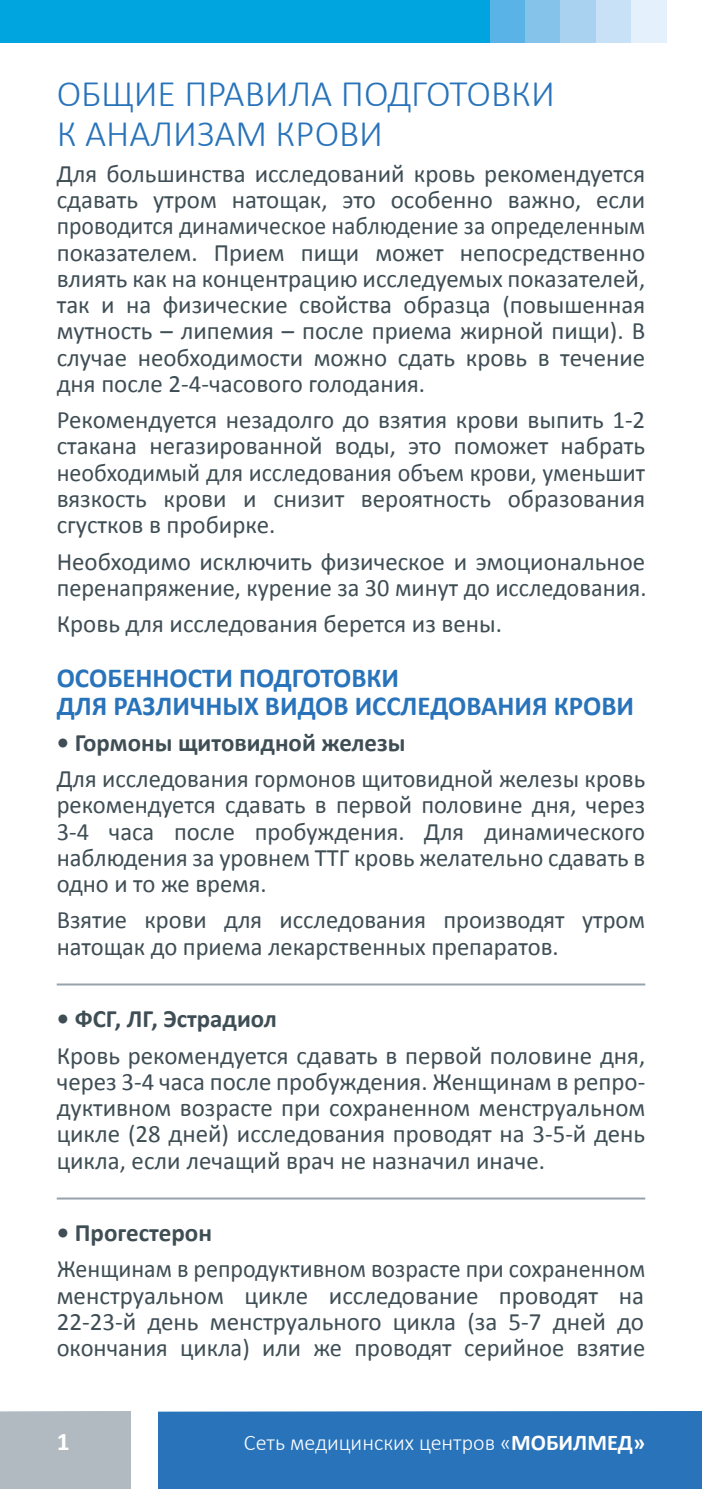
<style>
.page{position:relative;width:702px;height:1489px;background:#fff}
.page>*{position:absolute;margin:0;border:0;box-sizing:border-box;transform-origin:0 0}
.t1{font:300 37.5px/40px "Calibri";color:#2873ba}
.t2{font:700 27.5px/27.5px "Calibri";color:#2873ba}
.t3{font:700 25.5px "Calibri";color:#fff}
.t4{font:25px/26.2px "Calibri";color:#3f4e55;text-align:justify}
.t5{font:25px/26.2px "Calibri";color:#3f4e55;text-align:justify;scale:.96 1}
.t6{font:700 25px "Calibri";color:#3f4e55}
.t7{font:300 22.5px "Calibri";color:#fff}
.s1{font-weight:700}
</style>
<div class="page">
<div style="left:158px;top:1411px;width:544px;height:77px;background:#2873ba"></div>
<div style="left:0;top:1410px;width:147px;height:78px;background:#b1bac0"></div>
<div style="left:131px;top:1410px;width:26px;height:78px;background:#fff"></div>
<hr style="left:57px;top:983px;width:588px;height:2px;background:#97a3ab">
<hr style="left:57px;top:1197px;width:588px;height:2px;background:#97a3ab">
<div style="left:0;top:0;width:505px;height:43px;background:#00a5df"></div>
<div style="left:631px;top:0;width:35px;height:43px;background:#e4f0fb"></div>
<div style="left:595px;top:0;width:36px;height:43px;background:#c8e1f6"></div>
<div style="left:560px;top:0;width:35px;height:43px;background:#a9d2f1"></div>
<div style="left:524px;top:0;width:36px;height:43px;background:#86c3eb"></div>
<div style="left:489px;top:0;width:35px;height:43px;background:#5ab3e6"></div>
<h1 class="t1" style="left:57px;top:73px;width:499px">ОБЩИЕ ПРАВИЛА ПОДГОТОВКИ<br>К АНАЛИЗАМ КРОВИ</h1>
<p class="t4" style="left:57px;top:160px;width:590px">Для большинства исследований кровь рекомендуется сдавать утром натощак, это особенно важно, если проводится динамическое наблюдение за определенным показателем. Прием пищи может непосредственно влиять как на концентрацию исследуемых показателей, так и на физические свойства образца (повышенная мутность – липемия – после приема жирной пищи). В случае необходимости можно сдать кровь в течение дня после 2-4-часового голодания.</p>
<p class="t4" style="left:57px;top:406px;width:590px">Рекомендуется незадолго до взятия крови выпить 1-2 стакана негазированной воды, это поможет набрать необходимый для исследования объем крови, уменьшит вязкость крови и снизит вероятность образования сгустков в пробирке.</p>
<p class="t4" style="left:57px;top:547px;width:591px">Необходимо исключить физическое и эмоциональное перенапряжение, курение за 30 минут до исследования.</p>
<p class="t4" style="left:57px;top:610px;width:446px">Кровь для исследования берется из вены.</p>
<p class="t2" style="left:57px;top:663px;width:579px">ОСОБЕННОСТИ ПОДГОТОВКИ<br>ДЛЯ РАЗЛИЧНЫХ ВИДОВ ИССЛЕДОВАНИЯ КРОВИ</p>
<p class="t6" style="left:57px;top:724px;width:350px">• Гормоны щитовидной железы</p>
<p class="t4" style="left:57px;top:765px;width:590px">Для исследования гормонов щитовидной железы кровь рекомендуется сдавать в первой половине дня, через 3-4 часа после пробуждения. Для динамического наблюдения за уровнем ТТГ кровь желательно сдавать в одно и то же время.</p>
<p class="t4" style="left:57px;top:906px;width:590px">Взятие крови для исследования производят утром натощак до приема лекарственных препаратов.</p>
<p class="t6" style="left:57px;top:1001px;width:222px">• ФСГ, ЛГ, Эстрадиол</p>
<p class="t4" style="left:57px;top:1041px;width:590px">Кровь рекомендуется сдавать в первой половине дня, через 3-4 часа после пробуждения. Женщинам в репро&shy;дуктивном возрасте при сохраненном менструальном цикле (28 дней) исследования проводят на 3-5-й день цикла, если лечащий врач не назначил иначе.</p>
<p class="t6" style="left:57px;top:1214px;width:157px">• Прогестерон</p>
<p class="t5" style="left:57px;top:1255px;width:614px">Женщинам в репродуктивном возрасте при сохраненном менструальном цикле исследование проводят на 22-23-й день менструального цикла (за 5-7 дней до окончания цикла) или же проводят серийное взятие</p>
<p class="t3" style="left:57px;top:1423px;width:14px">1</p>
<p class="t7" style="left:244px;top:1428px;width:403px">Сеть медицинских центров «<span class="s1">МОБИЛМЕД»</span></p>
</div>
